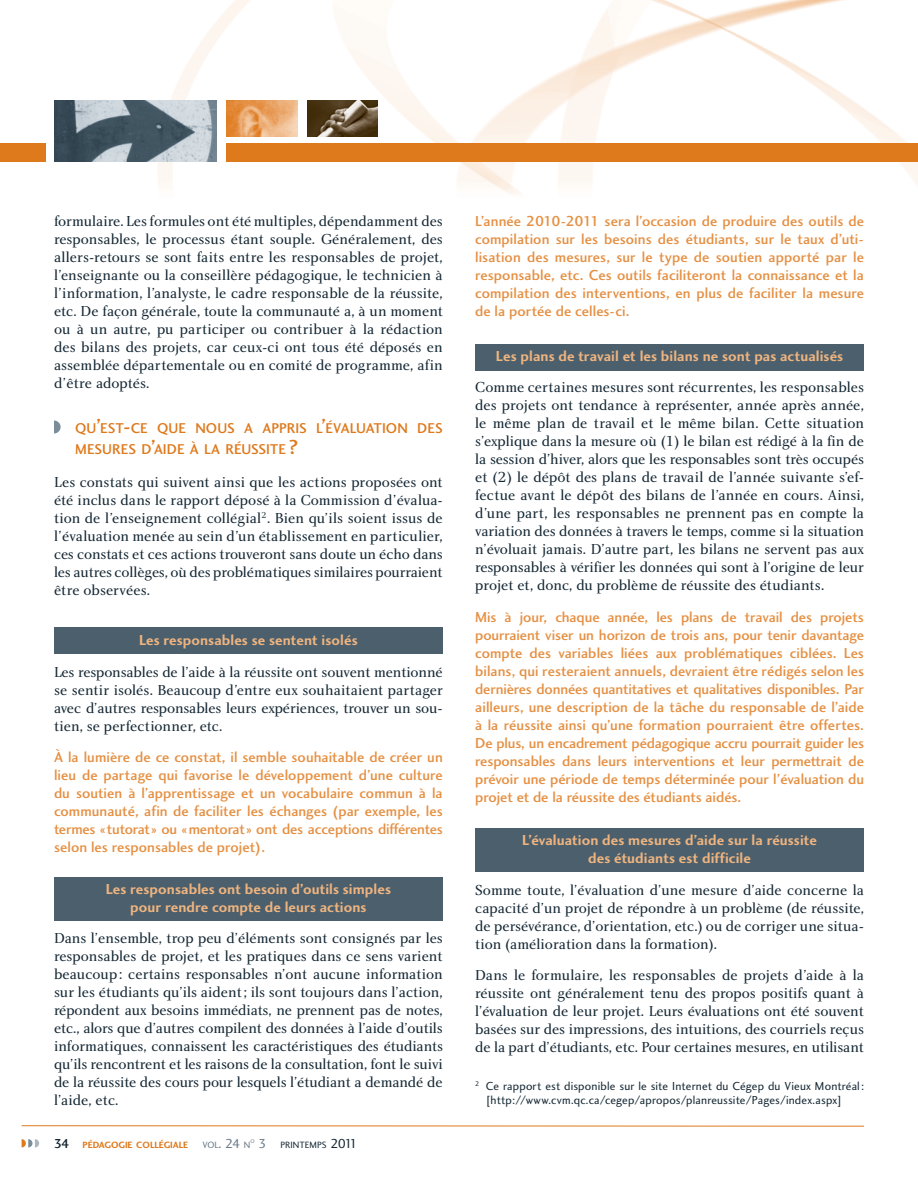
<style>
.page{position:relative;width:918px;height:1188px;background:#fff}
.page>*{position:absolute;margin:0;border:0;box-sizing:border-box;transform-origin:0 0}
.t1{font:15px/18px "Charlotte Book Plain";letter-spacing:-.01em;color:#142733;text-align:justify}
.t2{font:15px/18px "Charlotte Sans Medium Plain";color:#e59043;text-align:justify}
.t3{font:15px/18px "Charlotte Sans Bold Plain";letter-spacing:.005em;color:#eeb480;text-align:center}
.t4{font:14.7px/21px "Charlotte Sans Medium Plain";color:#de791c}
.t5{font:12px/13.5px "Charlotte Sans Book Plain";letter-spacing:.015em;color:#142733}
.t6{font:9.45px "Charlotte Sans Bold Plain";color:#de791c}
.t7{font:9.45px "Charlotte Sans Book Plain";color:#142733}
.t8{font:9.45px "Charlotte Sans Book Plain";color:#687a88}
.t9{font:5.55px "Charlotte Sans Book Plain";color:#687a88}
.s1{font-size:21px}
.s2{font-family:"Charlotte Sans Medium Plain";font-size:13.5px;color:#142733}
.s3{font-size:13.5px}
.s4{font-size:13.5px;color:#687a88}
</style>
<div class="page">
<img style="left:0;top:0;width:918px;height:195px">
<div style="left:54px;top:877px;width:389px;height:43px;background:#4c5f6c"></div>
<div style="left:475px;top:828px;width:389px;height:43px;background:#4c5f6c"></div>
<div style="left:475px;top:344px;width:389px;height:27px;background:#4c5f6c"></div>
<div style="left:54px;top:627px;width:389px;height:27px;background:#4c5f6c"></div>
<img style="left:55px;top:101px;width:162px;height:61px">
<img style="left:227px;top:101px;width:70px;height:36px">
<img style="left:307px;top:101px;width:71px;height:36px">
<svg style="left:54px;top:420px;width:7px;height:14px"></svg>
<hr style="left:22px;top:1125px;width:842px;height:2px;background:#de791c">
<div style="left:227px;top:144px;width:691px;height:18px;background:#de791c"></div>
<div style="left:0;top:144px;width:46px;height:18px;background:#de791c"></div>
<svg style="left:22px;top:1139px;width:17px;height:9px"></svg>
<p class="t1" style="left:54px;top:213px;width:391px">formulaire. Les formules ont été multiples, dépendamment des responsables, le processus étant souple. Généralement, des allers-retours se sont faits entre les responsables de projet, l’enseignante ou la conseillère pédagogique, le technicien à l’information, l’analyste, le cadre responsable de la réussite, etc. De façon générale, toute la communauté a, à un moment ou à un autre, pu participer ou contribuer à la rédaction des bilans des projets, car ceux-ci ont tous été déposés en assemblée départementale ou en comité de programme, afin d’être adoptés.</p>
<p class="t4" style="left:75px;top:419px;width:369px">QU<span class="s1">’</span>EST<span class="s1">-</span>CE QUE NOUS A APPRIS L<span class="s1">’</span>ÉVALUATION DES<br>MESURES D<span class="s1">’</span>AIDE À LA RÉUSSITE <span class="s1">?</span></p>
<p class="t1" style="left:54px;top:474px;width:390px">Les constats qui suivent ainsi que les actions proposées ont été inclus dans le rapport déposé à la Commission d’évalua&shy;tion de l’enseignement collégial<sup>2</sup>. Bien qu’ils soient issus de l’évaluation menée au sein d’un établissement en particulier, ces constats et ces actions trouveront sans doute un écho dans les autres collèges, où des problématiques similaires pourraient être observées.</p>
<p class="t3" style="left:139px;top:633px;width:220px">Les responsables se sentent isolés</p>
<p class="t1" style="left:54px;top:664px;width:390px">Les responsables de l’aide à la réussite ont souvent mentionné se sentir isolés. Beaucoup d’entre eux souhaitaient partager avec d’autres responsables leurs expériences, trouver un sou&shy;tien, se perfectionner, etc.</p>
<p class="t2" style="left:54px;top:750px;width:390px">À la lumière de ce constat, il semble souhaitable de créer un lieu de partage qui favorise le développement d’une culture du soutien à l’apprentissage et un vocabulaire commun à la communauté, afin de faciliter les échanges (par exemple, les termes « tutorat » ou « mentorat » ont des acceptions différentes selon les responsables de projet).</p>
<p class="t3" style="left:106px;top:881px;width:287px">Les responsables ont besoin d’outils simples pour rendre compte de leurs actions</p>
<p class="t1" style="left:54px;top:931px;width:391px">Dans l’ensemble, trop peu d’éléments sont consignés par les responsables de projet, et les pratiques dans ce sens varient beaucoup : certains responsables n’ont aucune information sur les étudiants qu’ils aident ; ils sont toujours dans l’action, répondent aux besoins immédiats, ne prennent pas de notes, etc., alors que d’autres compilent des données à l’aide d’outils informatiques, connaissent les caractéristiques des étudiants qu’ils rencontrent et les raisons de la consultation, font le suivi de la réussite des cours pour lesquels l’étudiant a demandé de l’aide, etc.</p>
<p class="t6" style="left:54px;top:1141px;width:136px"><span class="s2">34</span> PÉDAGOGIE COLLÉGIALE</p>
<p class="t8" style="left:202px;top:1141px;width:49px">VOL<span class="s3">. 24</span> N</p>
<p class="t9" style="left:250px;top:1139px;width:6px">O</p>
<p class="t7" style="left:258px;top:1141px;width:101px"><span class="s4">3</span> PRINTEMPS <span class="s3">2011</span></p>
<p class="t2" style="left:475px;top:213px;width:390px">L’année 2010-2011 sera l’occasion de produire des outils de compilation sur les besoins des étudiants, sur le taux d’uti&shy;lisation des mesures, sur le type de soutien apporté par le responsable, etc. Ces outils faciliteront la connaissance et la compilation des interventions, en plus de faciliter la mesure de la portée de celles-ci.</p>
<p class="t3" style="left:496px;top:348px;width:349px">Les plans de travail et les bilans ne sont pas actualisés</p>
<p class="t1" style="left:475px;top:380px;width:390px">Comme certaines mesures sont récurrentes, les responsables des projets ont tendance à représenter, année après année, le même plan de travail et le même bilan. Cette situation s’explique dans la mesure où (1) le bilan est rédigé à la fin de la session d’hiver, alors que les responsables sont très occupés et (2) le dépôt des plans de travail de l’année suivante s’ef&shy;fectue avant le dépôt des bilans de l’année en cours. Ainsi, d’une part, les responsables ne prennent pas en compte la variation des données à travers le temps, comme si la situation n’évoluait jamais. D’autre part, les bilans ne servent pas aux responsables à vérifier les données qui sont à l’origine de leur projet et, donc, du problème de réussite des étudiants.</p>
<p class="t2" style="left:475px;top:609px;width:390px">Mis à jour, chaque année, les plans de travail des projets pourraient viser un horizon de trois ans, pour tenir davantage compte des variables liées aux problématiques ciblées. Les bilans, qui resteraient annuels, devraient être rédigés selon les dernières données quantitatives et qualitatives disponibles. Par ailleurs, une description de la tâche du responsable de l’aide à la réussite ainsi qu’une formation pourraient être offertes.<br>De plus, un encadrement pédagogique accru pourrait guider les responsables dans leurs interventions et leur permettrait de prévoir une période de temps déterminée pour l’évaluation du projet et de la réussite des étudiants aidés.</p>
<p class="t3" style="left:522px;top:833px;width:296px">L’évaluation des mesures d’aide sur la réussite des étudiants est difficile</p>
<p class="t1" style="left:475px;top:882px;width:390px">Somme toute, l’évaluation d’une mesure d’aide concerne la capacité d’un projet de répondre à un problème (de réussite, de persévérance, d’orientation, etc.) ou de corriger une situa&shy;tion (amélioration dans la formation).</p>
<p class="t1" style="left:475px;top:968px;width:390px">Dans le formulaire, les responsables de projets d’aide à la réussite ont généralement tenu des propos positifs quant à l’évaluation de leur projet. Leurs évaluations ont été souvent basées sur des impressions, des intuitions, des courriels reçus de la part d’étudiants, etc. Pour certaines mesures, en utilisant</p>
<p class="t5" style="left:486px;top:1081px;width:380px;text-indent:-10px"><sup>2</sup> Ce rapport est disponible sur le site Internet du Cégep du Vieux Montréal : [http://www.cvm.qc.ca/cegep/apropos/planreussite/Pages/index.aspx]</p>
</div>
